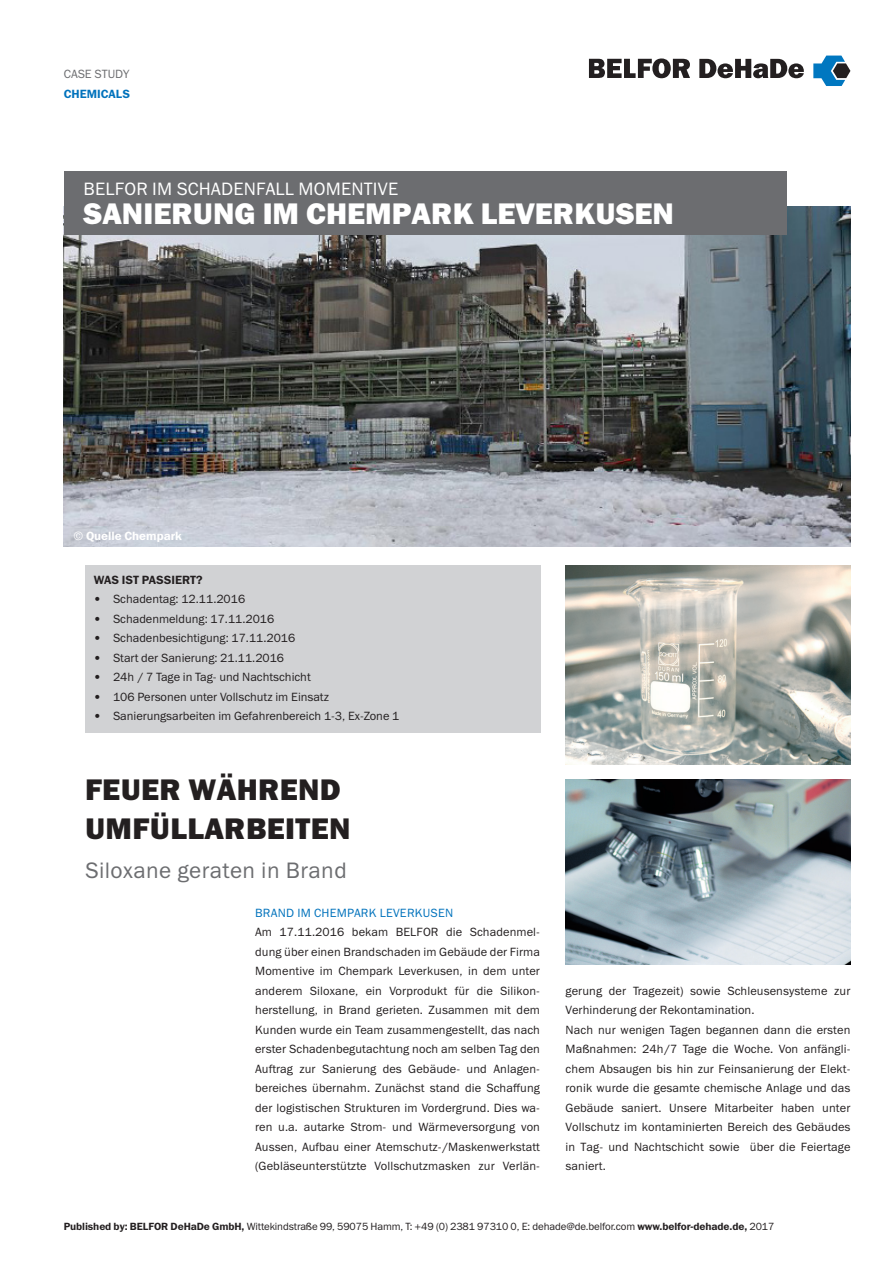
<style>
.page{position:relative;width:893px;height:1263px;background:#fff}
.page>*{position:absolute;margin:0;border:0;box-sizing:border-box;transform-origin:0 0}
.t1{font:30px "Franklin Gothic Heavy ITC";color:#fff}
.t2{font:30px/39px "Franklin Gothic Heavy ITC";letter-spacing:.01em;color:#231f20}
.t3{font:22.5px "Franklin Gothic Book ITC";letter-spacing:.02em;color:#6c6d70}
.t4{font:18px "Franklin Gothic Book ITC";letter-spacing:.01em;color:#fff}
.t5{font:12px/19.5px "Franklin Gothic Book ITC";letter-spacing:.01em;color:#231f20;text-align:justify}
.t6{font:12px "Franklin Gothic Book ITC";letter-spacing:.02em;color:#0072bc}
.t7{font:12px "Franklin Gothic Demi ITC";color:#231f20}
.t8{font:12px "Franklin Gothic Demi ITC";color:#fff}
.t9{font:12px "Franklin Gothic Demi ITC";color:#0072bc}
.t10{font:12px "Franklin Gothic Book ITC";color:#6c6d70}
.t11{font:10.5px "Franklin Gothic Book ITC";letter-spacing:-.01em;color:#231f20}
.s1{font-family:"Franklin Gothic Book ITC"}
.s2{font-family:"Franklin Gothic Demi ITC"}
</style>
<div class="page">
<img style="left:64px;top:206px;width:786px;height:340px">
<div style="left:64px;top:171px;width:723px;height:64px;background:#6c6d70"></div>
<img style="left:566px;top:779px;width:284px;height:185px">
<img style="left:566px;top:566px;width:284px;height:199px">
<div style="left:85px;top:566px;width:455px;height:167px;background:#d1d2d4"></div>
<svg style="left:699px;top:59px;width:105px;height:19px"></svg>
<svg style="left:589px;top:58px;width:101px;height:20px"></svg>
<svg style="left:813px;top:56px;width:37px;height:30px"></svg>
<p class="t10" style="left:64px;top:66px;width:67px">CASE STUDY</p>
<p class="t9" style="left:64px;top:86px;width:68px">CHEMICALS</p>
<h3 class="t4" style="left:84px;top:177px;width:316px">BELFOR IM SCHADENFALL MOMENTIVE</h3>
<h1 class="t1" style="left:84px;top:195px;width:592px">SANIERUNG IM CHEMPARK LEVERKUSEN</h1>
<p class="t8" style="left:74px;top:528px;width:109px"><span class="s1">©</span> Quelle Chempark</p>
<p class="t7" style="left:94px;top:572px;width:110px">WAS IST PASSIERT?</p>
<p class="t5" style="left:94px;top:589px;width:153px">• Schadentag: 12.11.2016</p>
<p class="t5" style="left:94px;top:608px;width:182px">• Schadenmeldung: 17.11.2016</p>
<p class="t5" style="left:94px;top:628px;width:203px">• Schadenbesichtigung: 17.11.2016</p>
<p class="t5" style="left:94px;top:647px;width:192px">• Start der Sanierung: 21.11.2016</p>
<p class="t5" style="left:94px;top:667px;width:219px">• 24h / 7 Tage in Tag- und Nachtschicht</p>
<p class="t5" style="left:94px;top:686px;width:237px">• 106 Personen unter Vollschutz im Einsatz</p>
<p class="t5" style="left:94px;top:706px;width:307px">• Sanierungsarbeiten im Gefahrenbereich 1-3, Ex-Zone 1</p>
<h1 class="t2" style="left:85px;top:771px;width:267px">FEUER WÄHREND<br>UMFÜLLARBEITEN</h1>
<h2 class="t3" style="left:85px;top:855px;width:263px">Siloxane geraten in Brand</h2>
<p class="t6" style="left:255px;top:905px;width:199px">BRAND IM CHEMPARK LEVERKUSEN</p>
<p class="t5" style="left:255px;top:922px;width:286px">Am 17.11.2016 bekam BELFOR die Schadenmel&shy;dung über einen Brandschaden im Gebäude der Firma Momentive im Chempark Leverkusen, in dem unter anderem Siloxane, ein Vorprodukt für die Silikon&shy;herstellung, in Brand gerieten. Zusammen mit dem Kunden wurde ein Team zusammengestellt, das nach erster Schadenbegutachtung noch am selben Tag den Auftrag zur Sanierung des Gebäude- und Anlagen&shy;bereiches übernahm. Zunächst stand die Schaffung der logistischen Strukturen im Vordergrund. Dies wa&shy;ren u.a. autarke Strom- und Wärmeversorgung von Aussen, Aufbau einer Atemschutz-/Maskenwerkstatt (Gebläseunterstützte Vollschutzmasken zur Verlän-</p>
<p class="t5" style="left:566px;top:980px;width:286px;text-align:left">gerung der Tragezeit) sowie Schleusensysteme zur Verhinderung der Rekontamination.<br>Nach nur wenigen Tagen begannen dann die ersten Maßnahmen: 24h/7 Tage die Woche. Von anfängli&shy;chem Absaugen bis hin zur Feinsanierung der Elekt&shy;ronik wurde die gesamte chemische Anlage und das Gebäude saniert. Unsere Mitarbeiter haben unter Vollschutz im kontaminierten Bereich des Gebäudes in Tag- und Nachtschicht sowie über die Feiertage saniert.</p>
<p class="t11" style="left:64px;top:1220px;width:712px"><span class="s2">Published by: BELFOR DeHaDe GmbH,</span> Wittekindstraße 99, 59075 Hamm, T: +49 (0) 2381 97310 0, E: dehade@de.belfor.com <span class="s2">www.belfor-dehade.de,</span> 2017</p>
</div>
